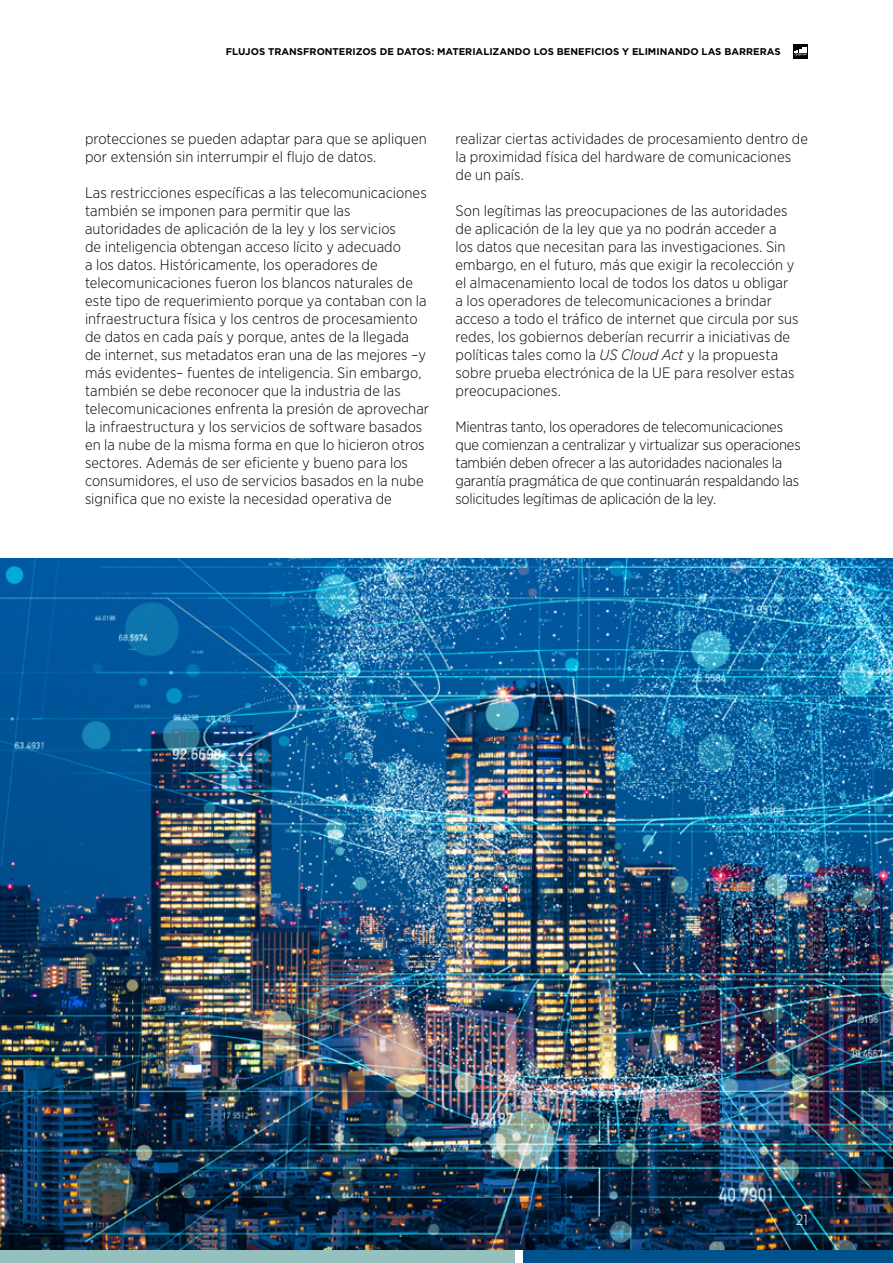
<style>
.page{position:relative;width:893px;height:1263px;background:#fff}
.page>*{position:absolute;margin:0;border:0;box-sizing:border-box;transform-origin:0 0}
.t1{font:300 15px/18px "Gotham Narrow";letter-spacing:.005em;color:#000}
.t2{font:300 15px/18px "Gotham Narrow";letter-spacing:-.015em;color:#000}
.t3{font:300 15px "Gotham Narrow";color:#fff}
.t4{font:700 9.75px "Gotham";color:#000}
.s1{font-style:italic}
</style>
<div class="page">
<div style="left:0;top:1249px;width:514px;height:14px;background:#94c0be"></div>
<div style="left:523px;top:1249px;width:370px;height:14px;background:#00528d"></div>
<div style="left:793px;top:44px;width:15px;height:15px;background:#000"></div>
<svg style="left:794px;top:51px;width:13px;height:5px"></svg>
<svg style="left:795px;top:47px;width:12px;height:8px"></svg>
<img style="left:0;top:558px;width:893px;height:691px">
<p class="t4" style="left:226px;top:45px;width:556px">FLUJOS TRANSFRONTERIZOS DE DATOS: MATERIALIZANDO LOS BENEFICIOS Y ELIMINANDO LAS BARRERAS</p>
<p class="t1" style="left:85px;top:129px;width:343px">protecciones se pueden adaptar para que se apliquen por extensión sin interrumpir el flujo de datos.</p>
<p class="t1" style="left:85px;top:183px;width:345px">Las restricciones específicas a las telecomunicaciones también se imponen para permitir que las autoridades de aplicación de la ley y los servicios<br>de inteligencia obtengan acceso lícito y adecuado<br>a los datos. Históricamente, los operadores de telecomunicaciones fueron los blancos naturales de este tipo de requerimiento porque ya contaban con la infraestructura física y los centros de procesamiento de datos en cada país y porque, antes de la llegada<br>de internet, sus metadatos eran una de las mejores –y más evidentes– fuentes de inteligencia. Sin embargo, también se debe reconocer que la industria de las telecomunicaciones enfrenta la presión de aprovechar la infraestructura y los servicios de software basados en la nube de la misma forma en que lo hicieron otros sectores. Además de ser eficiente y bueno para los consumidores, el uso de servicios basados en la nube significa que no existe la necesidad operativa de</p>
<p class="t1" style="left:455px;top:129px;width:354px">realizar ciertas actividades de procesamiento dentro de la proximidad física del hardware de comunicaciones de un país.</p>
<p class="t1" style="left:455px;top:201px;width:345px">Son legítimas las preocupaciones de las autoridades de aplicación de la ley que ya no podrán acceder a<br>los datos que necesitan para las investigaciones. Sin embargo, en el futuro, más que exigir la recolección y el almacenamiento local de todos los datos u obligar a los operadores de telecomunicaciones a brindar acceso a todo el tráfico de internet que circula por sus redes, los gobiernos deberían recurrir a iniciativas de políticas tales como la <span class="s1">US Cloud Act</span> y la propuesta sobre prueba electrónica de la UE para resolver estas preocupaciones.</p>
<p class="t2" style="left:455px;top:417px;width:347px">Mientras tanto, los operadores de telecomunicaciones que comienzan a centralizar y virtualizar sus operaciones también deben ofrecer a las autoridades nacionales la garantía pragmática de que continuarán respaldando las solicitudes legítimas de aplicación de la ley.</p>
<p class="t3" style="left:796px;top:1211px;width:14px">21</p>
</div>
